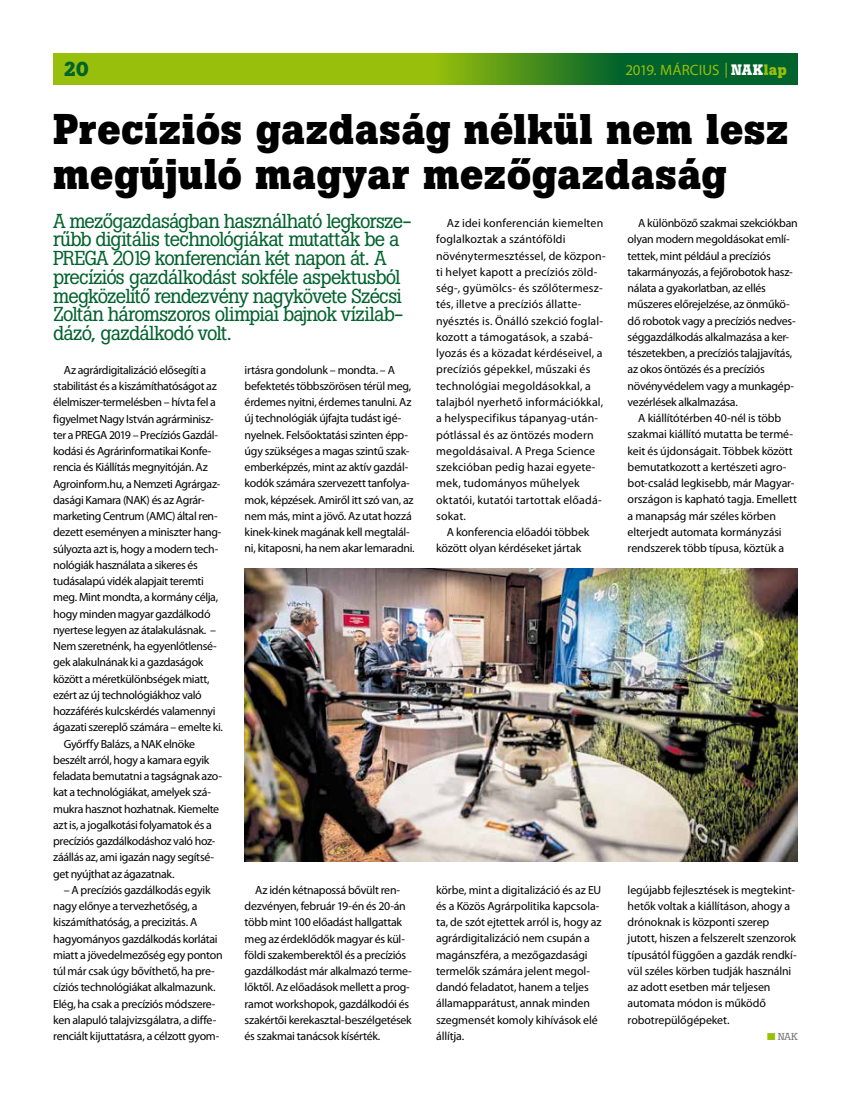
<style>
.page{position:relative;width:851px;height:1099px;background:#fff}
.page>*{position:absolute;margin:0;border:0;box-sizing:border-box;transform-origin:0 0}
.t1{font:700 42.5px/45px "Boton PFL";letter-spacing:-.02em;color:#000}
.t2{font:20px/18.8px "Boton PFL";letter-spacing:-.03em;color:#00622c}
.t3{font:700 20px "Boton PFL";color:#00622c}
.t4{font:15px "Myriad Pro";color:#97bf0c}
.t5{font:11.88px/16.2px "Myriad Pro";letter-spacing:-.02em;color:#000}
.t6{font:11.88px/16.2px "Myriad Pro";letter-spacing:.015em;color:#000}
.t7{font:10px "Boton PFL";color:#707172;scale:1.1 1}
.s1{font-family:"Boton PFL";font-weight:700;color:#fff}
.s2{font-family:"Boton PFL";font-weight:700}
.s3{color:#97bf0c}
</style>
<div class="page">
<div style="left:53px;top:53px;width:744px;height:32px;background:#97bf0c"></div>
<svg style="left:448px;top:53px;width:349px;height:32px;background:#227724"></svg>
<img style="left:244px;top:569px;width:553px;height:292px">
<h2 class="t3" style="left:64px;top:57px;width:27px">20</h2>
<p class="t4" style="left:625px;top:60px;width:163px">2019. március | <span class="s1">NAK</span><span class="s2">lap</span></p>
<h1 class="t1" style="left:53px;top:106px;width:738px">Precíziós gazdaság nélkül nem lesz megújuló magyar mezőgazdaság</h1>
<p class="t2" style="left:53px;top:211px;width:359px">A mezőgazdaságban használható legkorsze&shy;rűbb digitális technológiákat mutatták be a PREGA 2019 konferencián két napon át. A precíziós gazdálkodást sokféle aspektusból megközelítő rendezvény nagykövete Szécsi Zoltán háromszoros olimpiai bajnok vízilab&shy;dázó, gazdálkodó volt.</p>
<p class="t5" style="left:53px;top:361px;width:169px;text-indent:11px">Az agrárdigitalizáció elősegíti a stabilitást és a kiszámíthatóságot az élelmiszer-termelésben – hívta fel a figyelmet Nagy István agrárminisz&shy;ter a PREGA 2019 – Precíziós Gazdá l&shy;kodási és Agrá rinformatikai Konfe&shy;rencia és Kiállítás megnyitóján. Az Agroinform.hu, a Nemzeti Agrárgaz&shy;dasági Kamara (NAK) és az Agrár&shy;marketing Centrum (AMC</p>
<p class="t5" style="left:244px;top:361px;width:171px">irtásra gondolunk – mondta. – A befektetés többszörösen térül meg, érdemes nyitni, érdemes tanulni. Az új technológiák újfajta tudást igé&shy;nyelnek. Felsőoktatási szinten épp&shy;úgy szükséges a magas szintű szak&shy;emberképzés, mint az aktív gazdál&shy;kodók számára szervezett tanfolya&shy;mok, képzések. Amiről itt szó van, az nem más, mint a jövő. Az utat hozzá kinek-kinek magának kell megtalál&shy;ni, kitaposni, ha nem akar lemaradni.</p>
<p class="t5" style="left:172px;top:508px;width:47px">) által ren-</p>
<p class="t5" style="left:53px;top:524px;width:170px">dezett eseményen a miniszter hang-</p>
<p class="t5" style="left:53px;top:540px;width:167px">súlyozta azt is, hogy a modern tech-</p>
<p class="t5" style="left:53px;top:556px;width:146px">nológiák használata a sikeres és</p>
<p class="t5" style="left:53px;top:573px;width:152px">tudásalapú vidék alapjait teremti</p>
<p class="t5" style="left:53px;top:589px;width:166px">meg. Mint mondta, a kormány célja,</p>
<p class="t5" style="left:53px;top:605px;width:159px">hogy minden magyar gazdálkodó</p>
<p class="t5" style="left:53px;top:621px;width:164px">nyertese legyen az átalakulásnak. –</p>
<p class="t5" style="left:53px;top:638px;width:165px">Nem szeretnénk, ha egyenlőtlensé-</p>
<p class="t5" style="left:53px;top:654px;width:152px">gek alakulnának ki a gazdaságok</p>
<p class="t5" style="left:53px;top:670px;width:158px">között a méretkülönbségek miatt,</p>
<p class="t5" style="left:53px;top:686px;width:150px">ezért az új technológiákhoz való</p>
<p class="t5" style="left:53px;top:702px;width:164px">hozzáférés kulcskérdés valamennyi</p>
<p class="t5" style="left:53px;top:719px;width:171px">ágazati szereplő számára – emelte ki.</p>
<p class="t5" style="left:64px;top:735px;width:133px">Győrffy Balázs, a NAK elnöke</p>
<p class="t5" style="left:53px;top:751px;width:158px">beszélt arról, hogy a kamara egyik</p>
<p class="t5" style="left:53px;top:767px;width:170px">feladata bemutatni a tagságnak azo-</p>
<p class="t5" style="left:53px;top:784px;width:159px">kat a technológiákat, amelyek szá-</p>
<p class="t5" style="left:53px;top:800px;width:167px">mukra hasznot hozhatnak. Kiemelte</p>
<p class="t5" style="left:53px;top:816px;width:160px">azt is, a jogalkotási folyamatok és a</p>
<p class="t5" style="left:53px;top:832px;width:164px">precíziós gazdálkodáshoz való hoz-</p>
<p class="t5" style="left:53px;top:849px;width:162px">záállás az, ami igazán nagy segítsé-</p>
<p class="t5" style="left:53px;top:865px;width:123px">get nyújthat az ágazatnak.</p>
<p class="t5" style="left:53px;top:881px;width:171px;text-indent:11px">– A precíziós gazdálkodás egyik nagy előnye a tervezhetőség, a kiszámíthatóság, a precizitás. A hagyományos gazdálkodás korlátai miatt a jövedelmezőség egy ponton túl már csak úgy bővíthető, ha pre&shy;cíziós technológiákat alkalmazunk.<br>Elég, ha csak a precíziós módszere&shy;ken alapuló talajvizsgálatra, a diffe&shy;renciált kijuttatásra, a célzott gyom-</p>
<p class="t5" style="left:244px;top:881px;width:169px;text-indent:11px">Az idén kétnapossá bővült ren&shy;dezvényen, február 19-én és 20-án több mint 100 előadást hallgattak meg az érdeklődők magyar és kül&shy;földi szakemberektől és a precíziós gazdálkodást már alkalmazó terme&shy;lőktől. Az előadások mellett a prog&shy;ramot workshopok, gazdálkodói és szakértői kerekasztal-beszélgetések és szakmai tanácsok kísérték.</p>
<p class="t6" style="left:436px;top:215px;width:171px;text-indent:11px">Az idei konferencián kiemelten foglalkoztak a szántóföldi növénytermesztéssel, de közpon&shy;ti helyet kapott a precíziós zöld&shy;ség-, gyümölcs- és szőlőtermesz&shy;tés, illetve a precíziós állatte&shy;nyésztés is. Önálló szekció foglal&shy;kozott a támogatások, a szabá&shy;lyozás és a közadat kérdéseivel, a precíziós gépekkel, műszaki és technológiai megoldásokkal, a talajból nyerhető információkkal, a helyspecifikus tápanyag-után&shy;pótlással és az öntözés modern megoldásaival. A Prega Science szekcióban pedig hazai egyete&shy;mek, tudományos műhelyek oktatói, kutatói tartottak előadá&shy;sokat.</p>
<p class="t5" style="left:436px;top:523px;width:155px;text-indent:11px">A konferencia előadói többek között olyan kérdéseket jártak</p>
<p class="t5" style="left:627px;top:215px;width:172px;text-indent:11px">A különböző szakmai szekciókban olyan modern megoldásokat emlí&shy;tettek, mint például a precíziós takarmányozás, a fejőrobotok hasz&shy;nálata a gyakorlatban, az ellés műszeres előrejelzése, az önműkö&shy;dő robotok vagy a precíziós nedves&shy;séggazdálkodás alkalmazása a ker&shy;tészetekben, a precíziós talajjavítás, az okos öntözés és a precíziós növényvédelem vagy a munkagép&shy;vezérlések alkalmazása.</p>
<p class="t5" style="left:627px;top:410px;width:171px;text-indent:11px">A kiállítótérben 40-nél is több szakmai kiállító mutatta be termé&shy;keit és újdonságait. Többek között bemutatkozott a kertészeti agro&shy;bot-család legkisebb, már Magyar&shy;országon is kapható tagja. Emellett a manapság már széles körben elterjedt automata kormányzási rendszerek több típusa, köztük a</p>
<p class="t5" style="left:436px;top:881px;width:167px">körbe, mint a digitalizáció és az EU és a Közös Agrárpolitika kapcsola&shy;ta, de szót ejtettek arról is, hogy az agrárdigitalizáció nem csupán a magánszféra, a mezőgazdasági termelők számára jelent megol&shy;dandó feladatot, hanem a teljes államapparátust, annak minden szegmensét komoly kihívások elé állítja.</p>
<p class="t5" style="left:627px;top:881px;width:171px">legújabb fejlesztések is megtekint&shy;hetők voltak a kiállításon, ahogy a drónoknak is központi szerep jutott, hiszen a felszerelt szenzorok típusától függően a gazdák rendkí&shy;vül széles körben tudják használni az adott esetben már teljesen automata módon is működő robotrepülőgépeket.</p>
<p class="t7" style="left:766px;top:1030px;width:29px"><span class="s3">■</span> NAK</p>
</div>
